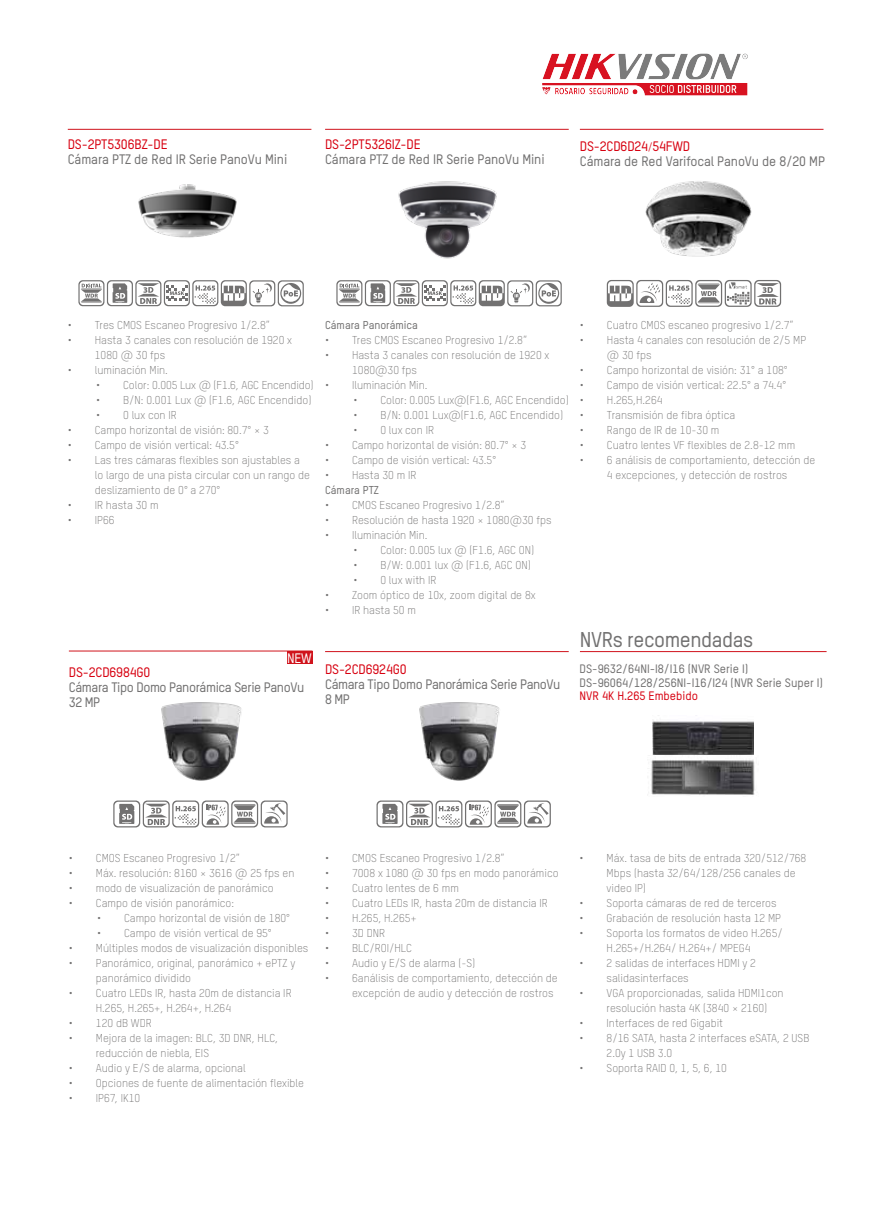
<style>
.page{position:relative;width:893px;height:1212px;background:#fff}
.page>*{position:absolute;margin:0;border:0;box-sizing:border-box;transform-origin:0 0}
.t1{font:500 21px "TSTARPRO";letter-spacing:-.02em;color:#727171}
.t2{font:500 13.5px/15px "TSTARPRO";letter-spacing:-.01em;color:#727171}
.t3{font:500 13.5px/15px "TSTARPRO";letter-spacing:-.03em;color:#727171}
.t4{font:500 13.5px "TSTARPRO";letter-spacing:-.01em;color:#d70010}
.t5{font:500 13.5px "TSTARPRO";color:#fff}
.t6{font:500 12px/13.5px "TSTARPRO";color:#727171}
.t7{font:500 12px "TSTARPRO";color:#d70010}
.t8{font:300 11.25px/15px "TSTARPRO";color:#727171}
.t9{font:500 11.25px "TSTARPRO";color:#727171}
.s1{color:#d70010}
.s2{font-family:"Adobe Song Std";font-weight:300;color:#d70010}
</style>
<div class="page">
<hr style="left:325px;top:129px;width:244px;height:1px;background:#d0131c">
<hr style="left:580px;top:129px;width:243px;height:1px;background:#d0131c">
<hr style="left:68px;top:129px;width:243px;height:1px;background:#d0131c">
<svg style="left:78px;top:280px;width:226px;height:26px"></svg>
<svg style="left:336px;top:280px;width:226px;height:26px"></svg>
<img style="left:138px;top:184px;width:99px;height:54px">
<div style="left:287px;top:651px;width:25px;height:13px;background:#d0131c"></div>
<img style="left:161px;top:702px;width:81px;height:79px">
<img style="left:419px;top:702px;width:81px;height:79px">
<img style="left:645px;top:181px;width:107px;height:76px">
<svg style="left:607px;top:280px;width:174px;height:27px"></svg>
<hr style="left:69px;top:651px;width:243px;height:1px;background:#d0131c">
<hr style="left:325px;top:651px;width:244px;height:1px;background:#d0131c">
<svg style="left:113px;top:800px;width:175px;height:27px"></svg>
<svg style="left:376px;top:800px;width:175px;height:27px"></svg>
<hr style="left:580px;top:651px;width:247px;height:1px;background:#d0131c">
<img style="left:652px;top:720px;width:101px;height:35px">
<img style="left:651px;top:759px;width:104px;height:36px">
<img style="left:398px;top:181px;width:99px;height:78px">
<img style="left:542px;top:53px;width:206px;height:43px">
<p class="t4" style="left:68px;top:135px;width:101px">DS-2PT5306BZ-DE</p>
<p class="t2" style="left:68px;top:151px;width:221px">Cámara PTZ de Red IR Serie PanoVu Mini</p>
<p class="t4" style="left:325px;top:135px;width:97px">DS-2PT5326IZ-DE</p>
<p class="t2" style="left:325px;top:151px;width:221px">Cámara PTZ de Red IR Serie PanoVu Mini</p>
<p class="t2" style="left:580px;top:138px;width:247px"><span class="s1">DS-2CD6D24</span><span class="s2">/</span><span class="s1">54FWD<br></span>Cámara de Red Varifocal PanoVu de 8/20 MP</p>
<p class="t8" style="left:68px;top:317px;width:204px">• Tres CMOS Escaneo Progresivo 1/2.8”</p>
<p class="t8" style="left:95px;top:332px;width:199px;text-indent:-27px">• Hasta 3 canales con resolución de 1920 x<br>1080 @ 30 fps</p>
<p class="t8" style="left:68px;top:362px;width:102px">• luminación Min.</p>
<p class="t8" style="left:96px;top:377px;width:219px">• Color: 0.005 Lux @ (F1.6, AGC Encendido)</p>
<p class="t8" style="left:96px;top:392px;width:217px">• B/N: 0.001 Lux @ (F1.6, AGC Encendido)</p>
<p class="t8" style="left:96px;top:407px;width:82px">• 0 lux con IR</p>
<p class="t8" style="left:68px;top:422px;width:203px">• Campo horizontal de visión: 80.7° × 3</p>
<p class="t8" style="left:68px;top:437px;width:173px">• Campo de visión vertical: 43.5°</p>
<p class="t8" style="left:95px;top:452px;width:217px;text-indent:-27px">• Las tres cámaras flexibles son ajustables a lo largo de una pista circular con un rango de deslizamiento de 0° a 270°</p>
<p class="t8" style="left:68px;top:497px;width:92px">• IR hasta 30 m</p>
<p class="t8" style="left:68px;top:512px;width:48px">• IP66</p>
<p class="t5" style="left:287px;top:649px;width:26px">NEW</p>
<p class="t4" style="left:69px;top:663px;width:83px">DS-2CD6984G0</p>
<p class="t3" style="left:69px;top:679px;width:237px">Cámara Tipo Domo Panorámica Serie PanoVu<br>32 MP</p>
<p class="t9" style="left:325px;top:318px;width:94px">Cámara Panorámica</p>
<p class="t8" style="left:325px;top:332px;width:204px">• Tres CMOS Escaneo Progresivo 1/2.8”</p>
<p class="t8" style="left:352px;top:347px;width:199px;text-indent:-27px">• Hasta 3 canales con resolución de 1920 x<br>1080@30 fps</p>
<p class="t8" style="left:325px;top:377px;width:104px">• Iluminación Min.</p>
<p class="t8" style="left:353px;top:392px;width:217px">• Color: 0.005 Lux@(F1.6, AGC Encendido)</p>
<p class="t8" style="left:353px;top:407px;width:211px">• B/N: 0.001 Lux@(F1.6, AGC Encendido)</p>
<p class="t8" style="left:353px;top:422px;width:82px">• 0 lux con IR</p>
<p class="t8" style="left:325px;top:437px;width:203px">• Campo horizontal de visión: 80.7° × 3</p>
<p class="t8" style="left:325px;top:452px;width:173px">• Campo de visión vertical: 43.5°</p>
<p class="t8" style="left:325px;top:467px;width:93px">• Hasta 30 m IR</p>
<p class="t9" style="left:325px;top:483px;width:55px">Cámara PTZ</p>
<p class="t8" style="left:325px;top:497px;width:181px">• CMOS Escaneo Progresivo 1/2.8”</p>
<p class="t8" style="left:325px;top:512px;width:228px">• Resolución de hasta 1920 × 1080@30 fps</p>
<p class="t8" style="left:325px;top:527px;width:104px">• Iluminación Min.</p>
<p class="t8" style="left:353px;top:542px;width:182px">• Color: 0.005 lux @ (F1.6, AGC ON)</p>
<p class="t8" style="left:353px;top:557px;width:179px">• B/W: 0.001 lux @ (F1.6, AGC ON)</p>
<p class="t8" style="left:353px;top:572px;width:85px">• 0 lux with IR</p>
<p class="t8" style="left:325px;top:587px;width:212px">• Zoom óptico de 10x, zoom digital de 8x</p>
<p class="t8" style="left:325px;top:602px;width:92px">• IR hasta 50 m</p>
<p class="t4" style="left:325px;top:660px;width:83px">DS-2CD6924G0</p>
<p class="t3" style="left:325px;top:676px;width:237px">Cámara Tipo Domo Panorámica Serie PanoVu<br>8 MP</p>
<p class="t8" style="left:580px;top:317px;width:215px">• Cuatro CMOS escaneo progresivo 1/2.7”</p>
<p class="t8" style="left:607px;top:332px;width:201px;text-indent:-27px">• Hasta 4 canales con resolución de 2/5 MP @ 30 fps</p>
<p class="t8" style="left:580px;top:362px;width:209px">• Campo horizontal de visión: 31° a 108°</p>
<p class="t8" style="left:580px;top:377px;width:208px">• Campo de visión vertical: 22.5° a 74.4°</p>
<p class="t8" style="left:580px;top:392px;width:84px">• H.265,H.264</p>
<p class="t8" style="left:580px;top:407px;width:157px">• Transmisión de fibra óptica</p>
<p class="t8" style="left:580px;top:422px;width:141px">• Rango de IR de 10-30 m</p>
<p class="t8" style="left:580px;top:437px;width:217px">• Cuatro lentes VF flexibles de 2.8-12 mm</p>
<p class="t8" style="left:580px;top:452px;width:237px;text-align:center">• 6 análisis de comportamiento, detección de<br>4 excepciones, y detección de rostros</p>
<h1 class="t1" style="left:580px;top:625px;width:175px">NVRs recomendadas</h1>
<p class="t6" style="left:580px;top:661px;width:245px">DS-9632/64NI-I8/I16 (NVR Serie I)<br>DS-96064/128/256NI-I16/I24 (NVR Serie Super I)</p>
<p class="t7" style="left:580px;top:688px;width:120px">NVR 4K H.265 Embebido</p>
<p class="t8" style="left:69px;top:850px;width:173px">• CMOS Escaneo Progresivo 1/2”</p>
<p class="t8" style="left:69px;top:865px;width:227px">• Máx. resolución: 8160 × 3616 @ 25 fps en</p>
<p class="t8" style="left:69px;top:880px;width:206px">• modo de visualización de panorámico</p>
<p class="t8" style="left:69px;top:895px;width:167px">• Campo de visión panorámico:</p>
<p class="t8" style="left:97px;top:910px;width:194px">• Campo horizontal de visión de 180°</p>
<p class="t8" style="left:97px;top:925px;width:176px">• Campo de visión vertical de 95°</p>
<p class="t8" style="left:69px;top:940px;width:241px">• Múltiples modos de visualización disponibles</p>
<p class="t8" style="left:96px;top:955px;width:201px;text-indent:-27px">• Panorámico, original, panorámico + ePTZ y panorámico dividido</p>
<p class="t8" style="left:96px;top:985px;width:197px;text-indent:-27px">• Cuatro LEDs IR, hasta 20m de distancia IR<br>H.265, H.265+, H.264+, H.264</p>
<p class="t8" style="left:69px;top:1015px;width:84px">• 120 dB WDR</p>
<p class="t8" style="left:96px;top:1030px;width:184px;text-indent:-27px">• Mejora de la imagen: BLC, 3D DNR, HLC, reducción de niebla, EIS</p>
<p class="t8" style="left:69px;top:1060px;width:178px">• Audio y E/S de alarma, opcional</p>
<p class="t8" style="left:69px;top:1075px;width:237px">• Opciones de fuente de alimentación flexible</p>
<p class="t8" style="left:69px;top:1090px;width:73px">• IP67, IK10</p>
<p class="t8" style="left:325px;top:850px;width:181px">• CMOS Escaneo Progresivo 1/2.8”</p>
<p class="t8" style="left:325px;top:865px;width:235px">• 7008 x 1080 @ 30 fps en modo panorámico</p>
<p class="t8" style="left:325px;top:880px;width:135px">• Cuatro lentes de 6 mm</p>
<p class="t8" style="left:325px;top:895px;width:224px">• Cuatro LEDs IR, hasta 20m de distancia IR</p>
<p class="t8" style="left:325px;top:910px;width:93px">• H.265, H.265+</p>
<p class="t8" style="left:325px;top:925px;width:62px">• 3D DNR</p>
<p class="t8" style="left:325px;top:940px;width:88px">• BLC/ROI/HLC</p>
<p class="t8" style="left:325px;top:955px;width:152px">• Audio y E/S de alarma (-S)</p>
<p class="t8" style="left:352px;top:970px;width:207px;text-indent:-27px">• 6análisis de comportamiento, detección de excepción de audio y detección de rostros</p>
<p class="t8" style="left:607px;top:850px;width:201px;text-indent:-27px">• Máx. tasa de bits de entrada 320/512/768<br>Mbps (hasta 32/64/128/256 canales de video IP)</p>
<p class="t8" style="left:580px;top:895px;width:199px">• Soporta cámaras de red de terceros</p>
<p class="t8" style="left:580px;top:910px;width:203px">• Grabación de resolución hasta 12 MP</p>
<p class="t8" style="left:580px;top:925px;width:205px;text-align:center">• Soporta los formatos de video H.265/<br>H.265+/H.264/ H.264+/ MPEG4</p>
<p class="t8" style="left:607px;top:955px;width:151px;text-indent:-27px">• 2 salidas de interfaces HDMI y 2 salidasinterfaces</p>
<p class="t8" style="left:607px;top:985px;width:179px;text-indent:-27px">• VGA proporcionadas, salida HDMI1con resolución hasta 4K (3840 × 2160)</p>
<p class="t8" style="left:580px;top:1015px;width:145px">• Interfaces de red Gigabit</p>
<p class="t8" style="left:607px;top:1030px;width:204px;text-indent:-27px">• 8/16 SATA, hasta 2 interfaces eSATA, 2 USB<br>2.0y 1 USB 3.0</p>
<p class="t8" style="left:580px;top:1060px;width:149px">• Soporta RAID 0, 1, 5, 6, 10</p>
</div>
